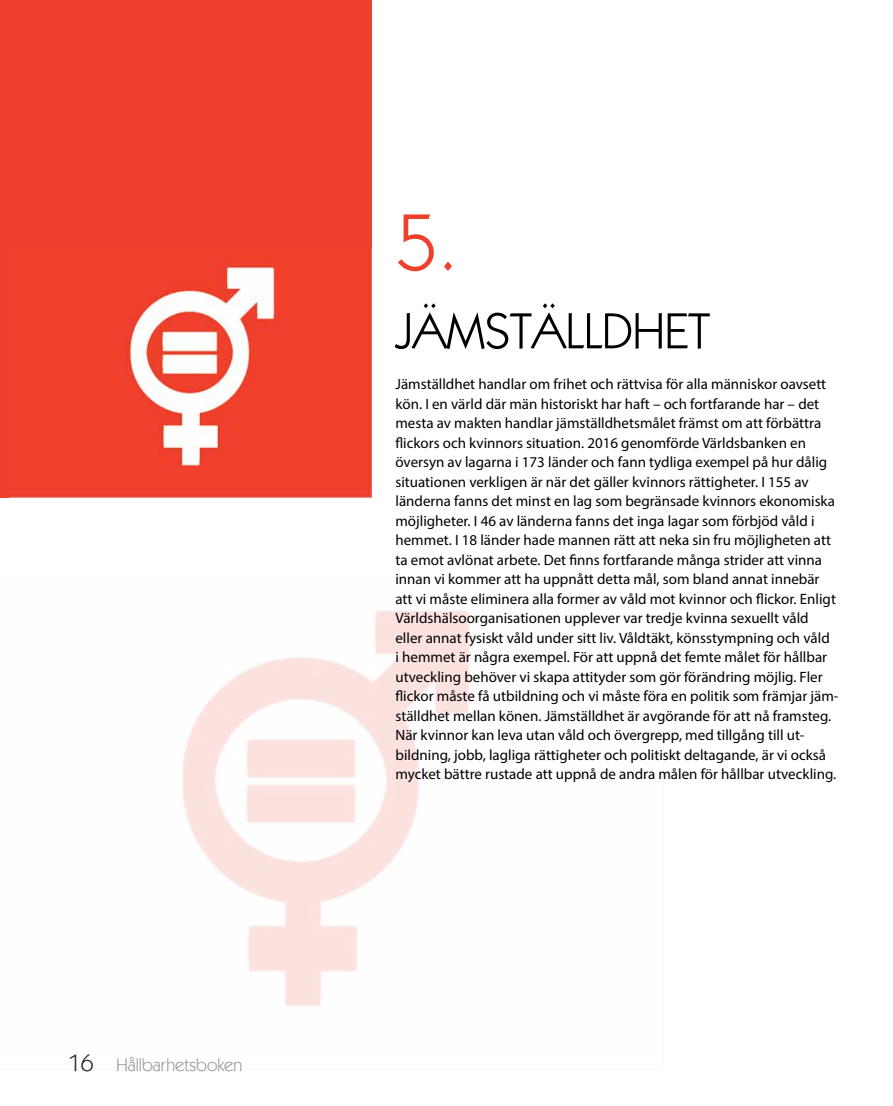
<style>
.page{position:relative;width:893px;height:1106px;background:#fff}
.page>*{position:absolute;margin:0;border:0;box-sizing:border-box;transform-origin:0 0}
.t1{font:81px "Kabel IT Cby BT";color:#ef402d}
.t2{font:51px "Kabel IT Cby BT";color:#000}
.t3{font:18px "Kabel IT Cby BT";color:#898a8c}
.t4{font:15px/19.5px "Myriad Pro";color:#000}
.s1{font-size:24px;color:#000}
</style>
<div class="page">
<img style="left:182px;top:611px;width:288px;height:395px">
<div style="left:0;top:0;width:371px;height:497px;background:#ef402d"></div>
<img style="left:10px;top:248px;width:361px;height:249px">
<p class="t3" style="left:68px;top:1053px;width:176px"><span class="s1">16</span> Hållbarhetsboken</p>
<h1 class="t1" style="left:395px;top:192px;width:63px">5.</h1>
<h2 class="t2" style="left:395px;top:299px;width:316px">JÄMSTÄLLDHET</h2>
<p class="t4" style="left:395px;top:374px;width:445px">Jämställdhet handlar om frihet och rättvisa för alla människor oavsett kön. I en värld där män historiskt har haft – och fortfarande har – det mesta av makten handlar jämställdhetsmålet främst om att förbättra flickors och kvinnors situation. 2016 genomförde Världsbanken en översyn av lagarna i 173 länder och fann tydliga exempel på hur dålig situationen verkligen är när det gäller kvinnors rättigheter. I 155 av länderna fanns det minst en lag som begränsade kvinnors ekonomiska möjligheter. I 46 av länderna fanns det inga lagar som förbjöd våld i hemmet. I 18 länder hade mannen rätt att neka sin fru möjligheten att ta emot avlönat arbete. Det finns fortfarande många strider att vinna innan vi kommer att ha uppnått detta mål, som bland annat innebär att vi måste eliminera alla former av våld mot kvinnor och flickor. Enligt Världshälsoorganisationen upplever var tredje kvinna sexuellt våld eller annat fysiskt våld under sitt liv. Våldtäkt, könsstympning och våld<br>i hemmet är några exempel. För att uppnå det femte målet för hållbar utveckling behöver vi skapa attityder som gör förändring möjlig. Fler flickor måste få utbildning och vi måste föra en politik som främjar jäm&shy;ställdhet mellan könen. Jämställdhet är avgörande för att nå framsteg.<br>När kvinnor kan leva utan våld och övergrepp, med tillgång till ut&shy;bildning, jobb, lagliga rättigheter och politiskt deltagande, är vi också mycket bättre rustade att uppnå de andra målen för hållbar utveckling.</p>
</div>
